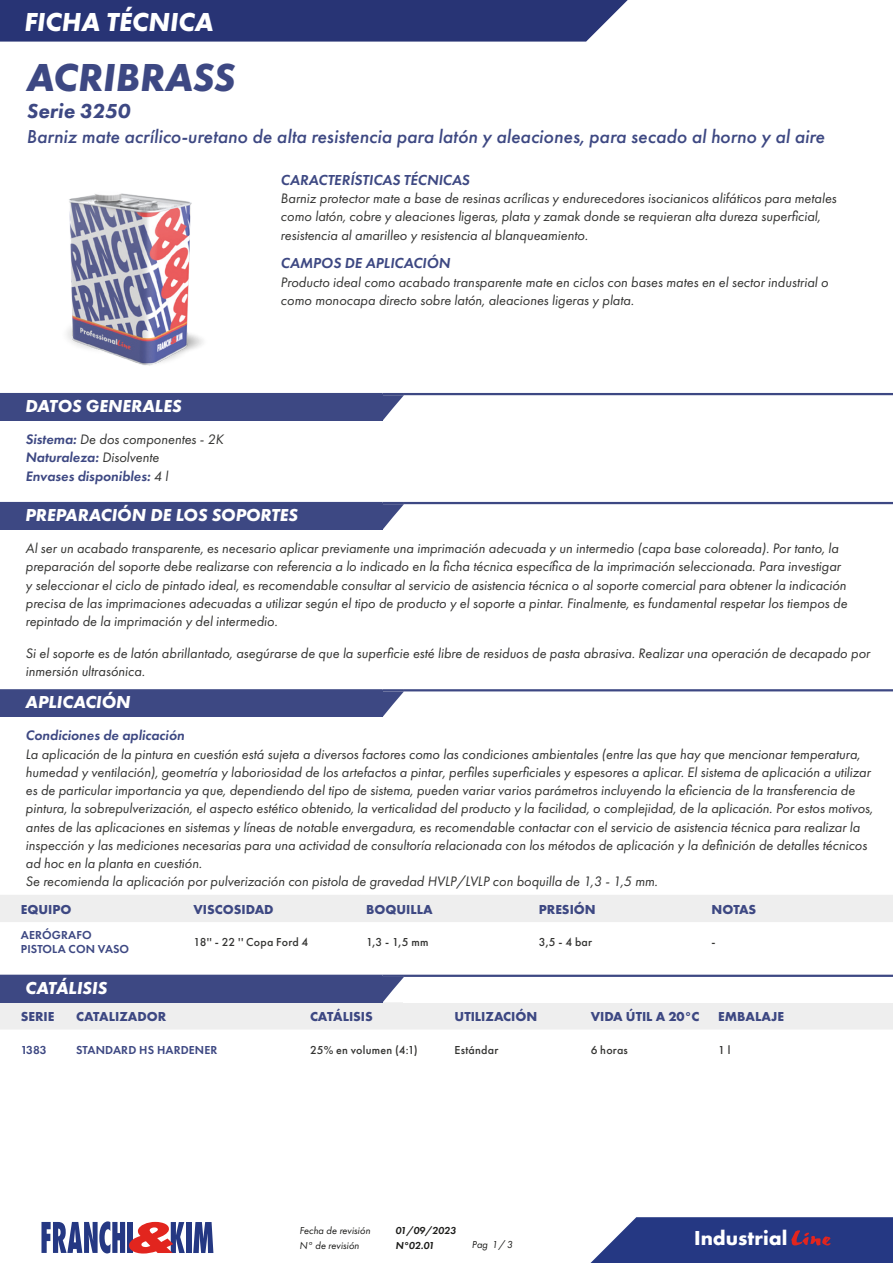
<style>
.page{position:relative;width:893px;height:1263px;background:#fff}
.page>*{position:absolute;margin:0;border:0;box-sizing:border-box;transform-origin:0 0}
.t1{font:italic 700 40.5px "Futura PT";color:#283475}
.t2{font:italic 700 27px "Futura PT";color:#fff}
.t3{font:700 21px "Futura PT";color:#fff}
.t4{font:italic 800 21px "Futura PT";color:#283475}
.t5{font:italic 500 19.5px "Futura PT";color:#283475}
.t6{font:italic 700 18px "Futura PT";color:#fff}
.t7{font:italic 600 15px "Futura PT";color:#283475}
.t8{font:italic 14.25px/18.3px "Futura PT";color:#1d1d1b}
.t9{font:italic 600 14.25px/18.1px "Futura PT";color:#283475}
.t10{font:700 13.5px "Futura PT";color:#283475}
.t11{font:500 12px "Futura PT";letter-spacing:.02em;color:#1d1d1b}
.t12{font:600 12px/14.4px "Futura PT";letter-spacing:.01em;color:#283475}
.t13{font:italic 10.5px "Futura PT";color:#1d1d1b}
.t14{font:italic 600 10.5px "Futura PT";color:#1d1d1b}
.s1{font-weight:400;color:#1d1d1b}
</style>
<div class="page">
<div style="left:0;top:0;width:628px;height:42px;background:#283475"></div>
<svg style="left:193px;top:1222px;width:20px;height:31px"></svg>
<div style="left:186px;top:1222px;width:5px;height:31px;background:#253883"></div>
<svg style="left:41px;top:1221px;width:144px;height:32px"></svg>
<svg style="left:590px;top:1217px;width:303px;height:46px;background:#3a488c"></svg>
<img style="left:67px;top:193px;width:136px;height:173px">
<div style="left:0;top:394px;width:383px;height:27px;background:#3d4883"></div>
<hr style="left:0;top:393px;width:383px;height:2px;background:#283475">
<hr style="left:383px;top:393px;width:21px;height:2px;background:#283475">
<hr style="left:404px;top:393px;width:489px;height:2px;background:#283475">
<svg style="left:383px;top:395px;width:21px;height:25px"></svg>
<div style="left:0;top:503px;width:383px;height:26px;background:#3d4883"></div>
<hr style="left:0;top:502px;width:383px;height:2px;background:#283475">
<hr style="left:383px;top:502px;width:21px;height:2px;background:#283475">
<hr style="left:404px;top:502px;width:489px;height:2px;background:#283475">
<svg style="left:383px;top:504px;width:21px;height:25px"></svg>
<div style="left:0;top:895px;width:893px;height:27px;background:#eee"></div>
<div style="left:0;top:690px;width:383px;height:27px;background:#3d4883"></div>
<hr style="left:0;top:689px;width:383px;height:2px;background:#283475">
<hr style="left:383px;top:689px;width:21px;height:2px;background:#283475">
<hr style="left:404px;top:689px;width:489px;height:2px;background:#283475">
<svg style="left:383px;top:691px;width:21px;height:26px"></svg>
<hr style="left:0;top:975px;width:383px;height:2px;background:#283475">
<hr style="left:383px;top:975px;width:21px;height:2px;background:#283475">
<hr style="left:404px;top:975px;width:489px;height:2px;background:#283475">
<svg style="left:0;top:977px;width:893px;height:52px"></svg>
<p class="t2" style="left:24px;top:5px;width:191px">FICHA TÉCNICA</p>
<h1 class="t1" style="left:27px;top:52px;width:210px">ACRIBRASS</h1>
<h3 class="t4" style="left:27px;top:98px;width:105px">Serie 3250</h3>
<h3 class="t5" style="left:27px;top:124px;width:800px">Barniz mate acrílico-uretano de alta resistencia para latón y aleaciones, para secado al horno y al aire</h3>
<p class="t7" style="left:281px;top:170px;width:190px">CARACTERÍSTICAS TÉCNICAS</p>
<p class="t8" style="left:281px;top:189px;width:557px">Barniz protector mate a base de resinas acrílicas y endurecedores isocianicos alifáticos para metales como latón, cobre y aleaciones ligeras, plata y zamak donde se requieran alta dureza superficial, resistencia al amarilleo y resistencia al blanqueamiento.</p>
<p class="t7" style="left:281px;top:254px;width:171px">CAMPOS DE APLICACIÓN</p>
<p class="t8" style="left:281px;top:273px;width:549px">Producto ideal como acabado transparente mate en ciclos con bases mates en el sector industrial o como monocapa directo sobre latón, aleaciones ligeras y plata.</p>
<p class="t6" style="left:26px;top:395px;width:158px">DATOS GENERALES</p>
<p class="t9" style="left:26px;top:430px;width:200px">Sistema: <span class="s1">De dos componentes - 2K<br></span>Naturaleza: <span class="s1">Disolvente<br></span>Envases disponibles: <span class="s1">4 l</span></p>
<p class="t6" style="left:26px;top:504px;width:274px">PREPARACIÓN DE LOS SOPORTES</p>
<p class="t8" style="left:26px;top:539px;width:823px">Al ser un acabado transparente, es necesario aplicar previamente una imprimación adecuada y un intermedio (capa base coloreada). Por tanto, la preparación del soporte debe realizarse con referencia a lo indicado en la ficha técnica específica de la imprimación seleccionada. Para investigar y seleccionar el ciclo de pintado ideal, es recomendable consultar al servicio de asistencia técnica o al soporte comercial para obtener la indicación precisa de las imprimaciones adecuadas a utilizar según el tipo de producto y el soporte a pintar. Finalmente, es fundamental respetar los tiempos de repintado de la imprimación y del intermedio.</p>
<p class="t8" style="left:26px;top:644px;width:846px">Si el soporte es de latón abrillantado, asegúrarse de que la superficie esté libre de residuos de pasta abrasiva. Realizar una operación de decapado por inmersión ultrasónica.</p>
<p class="t6" style="left:26px;top:691px;width:107px">APLICACIÓN</p>
<p class="t9" style="left:26px;top:726px;width:160px">Condiciones de aplicación</p>
<p class="t8" style="left:26px;top:745px;width:849px">La aplicación de la pintura en cuestión está sujeta a diversos factores como las condiciones ambientales (entre las que hay que mencionar temperatura, humedad y ventilación), geometría y laboriosidad de los artefactos a pintar, perfiles superficiales y espesores a aplicar. El sistema de aplicación a utilizar es de particular importancia ya que, dependiendo del tipo de sistema, pueden variar varios parámetros incluyendo la eficiencia de la transferencia de pintura, la sobrepulverización, el aspecto estético obtenido, la verticalidad del producto y la facilidad, o complejidad, de la aplicación. Por estos motivos, antes de las aplicaciones en sistemas y líneas de notable envergadura, es recomendable contactar con el servicio de asistencia técnica para realizar la inspección y las mediciones necesarias para una actividad de consultoría relacionada con los métodos de aplicación y la definición de detalles técnicos ad hoc en la planta en cuestión.<br>Se recomienda la aplicación por pulverización con pistola de gravedad HVLP/LVLP con boquilla de 1,3 - 1,5 mm.</p>
<p class="t10" style="left:21px;top:900px;width:52px">EQUIPO</p>
<p class="t10" style="left:194px;top:900px;width:82px">VISCOSIDAD</p>
<p class="t10" style="left:366px;top:900px;width:68px">BOQUILLA</p>
<p class="t10" style="left:539px;top:900px;width:58px">PRESIÓN</p>
<p class="t10" style="left:711px;top:900px;width:46px">NOTAS</p>
<p class="t12" style="left:21px;top:928px;width:110px">AERÓGRAFO<br>PISTOLA CON VASO</p>
<p class="t11" style="left:194px;top:935px;width:116px">18'' - 22 '' Copa Ford 4</p>
<p class="t11" style="left:366px;top:935px;width:64px">1,3 - 1,5 mm</p>
<p class="t11" style="left:539px;top:935px;width:55px">3,5 - 4 bar</p>
<p class="t11" style="left:711px;top:935px;width:6px">-</p>
<p class="t6" style="left:26px;top:977px;width:83px">CATÁLISIS</p>
<p class="t10" style="left:21px;top:1008px;width:35px">SERIE</p>
<p class="t10" style="left:76px;top:1008px;width:92px">CATALIZADOR</p>
<p class="t10" style="left:310px;top:1008px;width:64px">CATÁLISIS</p>
<p class="t10" style="left:455px;top:1008px;width:84px">UTILIZACIÓN</p>
<p class="t10" style="left:591px;top:1008px;width:110px">VIDA ÚTIL A 20°C</p>
<p class="t10" style="left:718px;top:1008px;width:67px">EMBALAJE</p>
<p class="t12" style="left:21px;top:1042px;width:27px">1383</p>
<p class="t12" style="left:76px;top:1042px;width:143px">STANDARD HS HARDENER</p>
<p class="t11" style="left:310px;top:1042px;width:109px">25% en volumen (4:1)</p>
<p class="t11" style="left:455px;top:1042px;width:45px">Estándar</p>
<p class="t11" style="left:591px;top:1042px;width:39px">6 horas</p>
<p class="t11" style="left:718px;top:1042px;width:14px">1 l</p>
<p class="t13" style="left:300px;top:1224px;width:72px">Fecha de revisión</p>
<p class="t13" style="left:300px;top:1239px;width:61px">N° de revisión</p>
<p class="t14" style="left:395px;top:1223px;width:62px">01/09/2023</p>
<p class="t14" style="left:395px;top:1238px;width:41px">N°02.01</p>
<p class="t13" style="left:472px;top:1238px;width:42px">Pag 1/ 3</p>
<p class="t3" style="left:694px;top:1225px;width:95px">Industrial</p>
</div>
